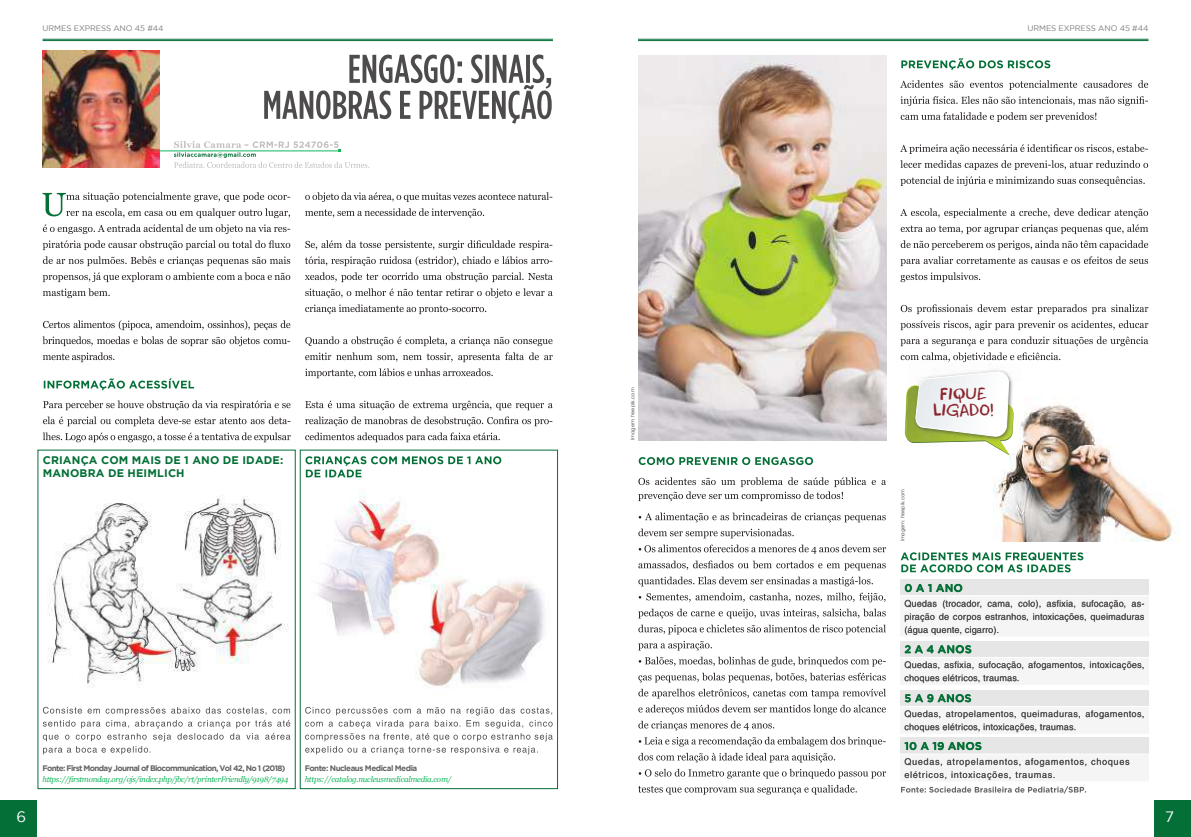
<style>
.page{position:relative;width:1191px;height:837px;background:#fff}
.page>*{position:absolute;margin:0;border:0;box-sizing:border-box;transform-origin:0 0}
.t1{font:16.2px/16.2px "DK Cool Crayon";color:#8b232b;text-align:center}
.t2{font:15px "Gotham";color:#fff}
.t3{font:700 11.2px "Gotham";letter-spacing:.015em;color:#046f37}
.t4{font:700 11px/13.2px "Gotham";letter-spacing:.015em;color:#046f37}
.t5{font:9.1px/13.2px "Helvetica LT Std";letter-spacing:.03em;color:#4e4b4c}
.t6{font:9.1px/13.2px "Helvetica LT Std";letter-spacing:.08em;color:#4e4b4c}
.t7{font:italic 8px "Georgia";letter-spacing:-.04em;color:#13b65c}
.t8{font:700 8px "Gotham";letter-spacing:-.08em;color:#656365}
.t9{font:8px "Gotham";letter-spacing:-.01em;color:#7d7c7e}
.t10{font:700 8px "Gotham";letter-spacing:-.06em;color:#656365}
.t11{font:5px "Te X Gyre Adventor";color:#4e4b4c}
</style>
<div class="page">
<div style="left:1154px;top:799px;width:37px;height:37px;background:#046f37"></div>
<div style="left:0;top:799px;width:37px;height:37px;background:#046f37"></div>
<hr style="left:638px;top:39px;width:510px;height:1px;background:#046f37">
<hr style="left:638px;top:40px;width:510px;height:1px;background:#046f37">
<hr style="left:43px;top:39px;width:510px;height:1px;background:#046f37">
<hr style="left:43px;top:40px;width:510px;height:1px;background:#046f37">
<img style="left:1020px;top:404px;width:82px;height:41px">
<img style="left:993px;top:445px;width:170px;height:64px">
<img style="left:1001px;top:509px;width:177px;height:32px">
<svg style="left:43px;top:288px;width:67px;height:10px"></svg>
<svg style="left:43px;top:272px;width:247px;height:10px"></svg>
<svg style="left:43px;top:256px;width:247px;height:10px"></svg>
<svg style="left:43px;top:240px;width:247px;height:10px"></svg>
<svg style="left:43px;top:224px;width:247px;height:10px"></svg>
<svg style="left:43px;top:192px;width:247px;height:26px"></svg>
<svg style="left:43px;top:352px;width:71px;height:10px"></svg>
<svg style="left:42px;top:336px;width:248px;height:10px"></svg>
<svg style="left:43px;top:320px;width:247px;height:10px"></svg>
<svg style="left:43px;top:432px;width:248px;height:10px"></svg>
<svg style="left:43px;top:416px;width:247px;height:10px"></svg>
<svg style="left:43px;top:400px;width:247px;height:10px"></svg>
<svg style="left:43px;top:706px;width:247px;height:48px"></svg>
<svg style="left:305px;top:706px;width:248px;height:48px"></svg>
<svg style="left:901px;top:786px;width:185px;height:7px"></svg>
<svg style="left:305px;top:456px;width:196px;height:21px"></svg>
<svg style="left:44px;top:378px;width:150px;height:12px"></svg>
<img style="left:43px;top:50px;width:116px;height:117px">
<hr style="left:160px;top:151px;width:179px;height:1px;background:#13b65c">
<svg style="left:174px;top:141px;width:195px;height:27px"></svg>
<svg style="left:264px;top:54px;width:287px;height:70px"></svg>
<svg style="left:305px;top:432px;width:195px;height:10px"></svg>
<svg style="left:305px;top:416px;width:247px;height:10px"></svg>
<svg style="left:305px;top:400px;width:247px;height:10px"></svg>
<svg style="left:305px;top:368px;width:188px;height:10px"></svg>
<svg style="left:305px;top:352px;width:248px;height:10px"></svg>
<svg style="left:305px;top:336px;width:247px;height:10px"></svg>
<svg style="left:305px;top:304px;width:181px;height:10px"></svg>
<svg style="left:305px;top:288px;width:247px;height:10px"></svg>
<svg style="left:305px;top:272px;width:247px;height:10px"></svg>
<svg style="left:305px;top:256px;width:247px;height:10px"></svg>
<svg style="left:305px;top:240px;width:247px;height:10px"></svg>
<svg style="left:305px;top:208px;width:179px;height:10px"></svg>
<svg style="left:305px;top:192px;width:247px;height:10px"></svg>
<svg style="left:638px;top:784px;width:219px;height:10px"></svg>
<svg style="left:638px;top:768px;width:248px;height:10px"></svg>
<svg style="left:638px;top:752px;width:197px;height:10px"></svg>
<svg style="left:638px;top:736px;width:247px;height:10px"></svg>
<svg style="left:638px;top:720px;width:136px;height:10px"></svg>
<svg style="left:638px;top:704px;width:248px;height:10px"></svg>
<svg style="left:638px;top:688px;width:248px;height:10px"></svg>
<svg style="left:638px;top:672px;width:247px;height:10px"></svg>
<svg style="left:638px;top:656px;width:247px;height:10px"></svg>
<svg style="left:638px;top:640px;width:74px;height:10px"></svg>
<svg style="left:638px;top:624px;width:248px;height:10px"></svg>
<svg style="left:638px;top:608px;width:247px;height:10px"></svg>
<svg style="left:638px;top:592px;width:247px;height:10px"></svg>
<svg style="left:638px;top:576px;width:235px;height:10px"></svg>
<svg style="left:638px;top:560px;width:247px;height:10px"></svg>
<svg style="left:638px;top:544px;width:248px;height:9px"></svg>
<svg style="left:638px;top:528px;width:155px;height:10px"></svg>
<svg style="left:638px;top:512px;width:247px;height:10px"></svg>
<svg style="left:900px;top:552px;width:183px;height:20px"></svg>
<svg style="left:638px;top:477px;width:248px;height:24px"></svg>
<svg style="left:900px;top:352px;width:160px;height:9px"></svg>
<svg style="left:900px;top:336px;width:248px;height:10px"></svg>
<svg style="left:900px;top:320px;width:248px;height:10px"></svg>
<svg style="left:900px;top:304px;width:248px;height:10px"></svg>
<svg style="left:900px;top:272px;width:80px;height:10px"></svg>
<svg style="left:900px;top:256px;width:248px;height:10px"></svg>
<svg style="left:900px;top:240px;width:248px;height:10px"></svg>
<svg style="left:900px;top:224px;width:248px;height:10px"></svg>
<svg style="left:900px;top:208px;width:248px;height:10px"></svg>
<svg style="left:900px;top:176px;width:244px;height:10px"></svg>
<svg style="left:900px;top:160px;width:248px;height:10px"></svg>
<svg style="left:900px;top:144px;width:248px;height:10px"></svg>
<svg style="left:900px;top:112px;width:196px;height:10px"></svg>
<svg style="left:900px;top:96px;width:248px;height:10px"></svg>
<svg style="left:900px;top:80px;width:248px;height:10px"></svg>
<svg style="left:638px;top:457px;width:175px;height:8px"></svg>
<svg style="left:901px;top:58px;width:149px;height:12px"></svg>
<img style="left:638px;top:56px;width:248px;height:384px">
<div style="left:900px;top:579px;width:248px;height:16px;background:#e7e6e6"></div>
<div style="left:900px;top:595px;width:248px;height:41px;background:#f6f5f5"></div>
<hr style="left:900px;top:595px;width:248px;height:1px;background:#fff">
<svg style="left:904px;top:599px;width:240px;height:35px"></svg>
<svg style="left:905px;top:583px;width:57px;height:8px"></svg>
<div style="left:900px;top:640px;width:248px;height:17px;background:#e7e6e6"></div>
<div style="left:900px;top:657px;width:248px;height:28px;background:#f6f5f5"></div>
<hr style="left:900px;top:657px;width:248px;height:1px;background:#fff">
<hr style="left:900px;top:684px;width:248px;height:1px;background:#fff">
<svg style="left:904px;top:661px;width:239px;height:22px"></svg>
<svg style="left:905px;top:645px;width:66px;height:8px"></svg>
<div style="left:900px;top:689px;width:248px;height:17px;background:#e7e6e6"></div>
<div style="left:900px;top:706px;width:248px;height:28px;background:#f6f5f5"></div>
<hr style="left:900px;top:706px;width:248px;height:1px;background:#fff">
<hr style="left:900px;top:733px;width:248px;height:1px;background:#fff">
<svg style="left:904px;top:710px;width:239px;height:22px"></svg>
<svg style="left:905px;top:694px;width:66px;height:8px"></svg>
<div style="left:900px;top:737px;width:248px;height:16px;background:#e7e6e6"></div>
<div style="left:900px;top:753px;width:248px;height:28px;background:#f6f5f5"></div>
<hr style="left:900px;top:753px;width:248px;height:1px;background:#fff">
<svg style="left:904px;top:758px;width:225px;height:21px"></svg>
<svg style="left:904px;top:741px;width:77px;height:8px"></svg>
<img style="left:47px;top:495px;width:242px;height:193px">
<img style="left:318px;top:496px;width:226px;height:190px">
<img style="left:908px;top:359px;width:113px;height:4px">
<img style="left:1013px;top:415px;width:6px;height:35px">
<img style="left:910px;top:359px;width:54px;height:3px">
<svg style="left:904px;top:370px;width:109px;height:85px"></svg>
<p class="t9" style="left:43px;top:23px;width:122px">URMES EXPRESS ANO 45 #44</p>
<p class="t9" style="left:1027px;top:23px;width:122px">URMES EXPRESS ANO 45 #44</p>
<p class="t4" style="left:43px;top:453px;width:242px">CRIANÇA COM MAIS DE 1 ANO DE IDADE:<br>MANOBRA DE HEIMLICH</p>
<p class="t8" style="left:43px;top:763px;width:244px">Fonte: First Monday Journal of Biocommunication, Vol 42, No 1 (2018)</p>
<p class="t7" style="left:43px;top:774px;width:247px">https://firstmonday.org/ojs/index.php/jbc/rt/printerFriendly/9198/7494</p>
<p class="t10" style="left:305px;top:763px;width:114px">Fonte: Nucleaus Medical Media</p>
<p class="t7" style="left:305px;top:774px;width:148px">https://catalog.nucleusmedicalmedia.com/</p>
<p class="t11" style="left:628px;top:440px;width:54px;rotate:-90deg">Imagem: freepik.com</p>
<h1 class="t1" style="left:933px;top:386px;width:61px">FIQUE<br>LIGADO!</h1>
<p class="t11" style="left:898px;top:541px;width:54px;rotate:-90deg">Imagem: freepik.com</p>
<p class="t3" style="left:904px;top:581px;width:60px">0 A 1 ANO</p>
<p class="t5" style="left:904px;top:596px;width:241px;text-align:justify">Quedas (trocador, cama, colo), asfixia, sufocação, as&shy;piração de corpos estranhos, intoxicações, queimaduras (água quente, cigarro).</p>
<p class="t3" style="left:904px;top:642px;width:69px">2 A 4 ANOS</p>
<p class="t5" style="left:904px;top:658px;width:242px">Quedas, asfixia, sufocação, afogamentos, intoxicações, choques elétricos, traumas.</p>
<p class="t3" style="left:904px;top:691px;width:69px">5 A 9 ANOS</p>
<p class="t5" style="left:904px;top:707px;width:241px">Quedas, atropelamentos, queimaduras, afogamentos, choques elétricos, intoxicações, traumas.</p>
<p class="t3" style="left:904px;top:739px;width:79px">10 A 19 ANOS</p>
<p class="t6" style="left:904px;top:754px;width:227px">Quedas, atropelamentos, afogamentos, choques elétricos, intoxicações, traumas.</p>
<h2 class="t2" style="left:16px;top:807px;width:11px">6</h2>
<h2 class="t2" style="left:1165px;top:807px;width:10px">7</h2>
</div>
